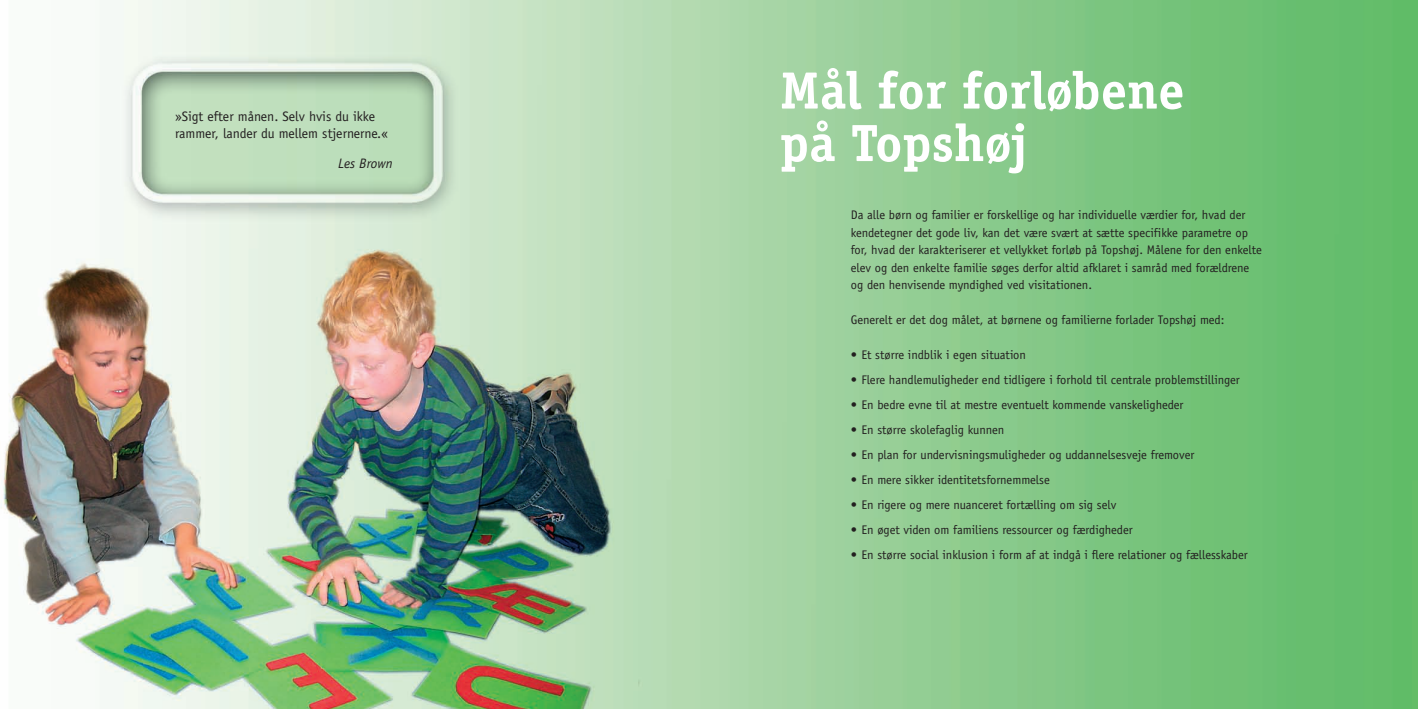
<style>
.page{position:relative;width:1418px;height:709px;background:#fff}
.page>*{position:absolute;margin:0;border:0;box-sizing:border-box;transform-origin:0 0}
.t1{font:700 52.5px/52.5px "Officina Serif";color:#fff}
.t2{font:13.75px/17.5px "Officina Sans";color:#231f20}
.t3{font:italic 13.75px "Officina Sans";color:#231f20}
.t4{font:12.5px/17.5px "Officina Sans";color:#231f20}
</style>
<div class="page">
<img style="left:1px;top:0;width:1416px;height:709px">
<p class="t2" style="left:175px;top:108px;width:214px">»Sigt efter månen. Selv hvis du ikke rammer, lander du mellem stjernerne.«</p>
<p class="t3" style="left:338px;top:158px;width:56px">Les Brown</p>
<h1 class="t1" style="left:780px;top:69px;width:406px">Mål for forløbene på Topshøj</h1>
<p class="t4" style="left:850px;top:207px;width:413px">Da alle børn og familier er forskellige og har individuelle værdier for, hvad der kendetegner det gode liv, kan det være svært at sætte specifikke parametre op for, hvad der karakteriserer et vellykket forløb på Topshøj. Målene for den enkelte elev og den enkelte familie søges derfor altid afklaret i samråd med forældrene og den henvisende myndighed ved visitationen.</p>
<p class="t4" style="left:850px;top:312px;width:375px">Generelt er det dog målet, at børnene og familierne forlader Topshøj med:</p>
<p class="t4" style="left:850px;top:347px;width:177px">• Et større indblik i egen situation</p>
<p class="t4" style="left:850px;top:372px;width:390px">• Flere handlemuligheder end tidligere i forhold til centrale problemstillinger</p>
<p class="t4" style="left:850px;top:397px;width:334px">• En bedre evne til at mestre eventuelt kommende vanskeligheder</p>
<p class="t4" style="left:850px;top:422px;width:155px">• En større skolefaglig kunnen</p>
<p class="t4" style="left:850px;top:447px;width:345px">• En plan for undervisningsmuligheder og uddannelsesveje fremover</p>
<p class="t4" style="left:850px;top:472px;width:200px">• En mere sikker identitetsfornemmelse</p>
<p class="t4" style="left:850px;top:497px;width:267px">• En rigere og mere nuanceret fortælling om sig selv</p>
<p class="t4" style="left:850px;top:522px;width:283px">• En øget viden om familiens ressourcer og færdigheder</p>
<p class="t4" style="left:850px;top:547px;width:398px">• En større social inklusion i form af at indgå i flere relationer og fællesskaber</p>
</div>
